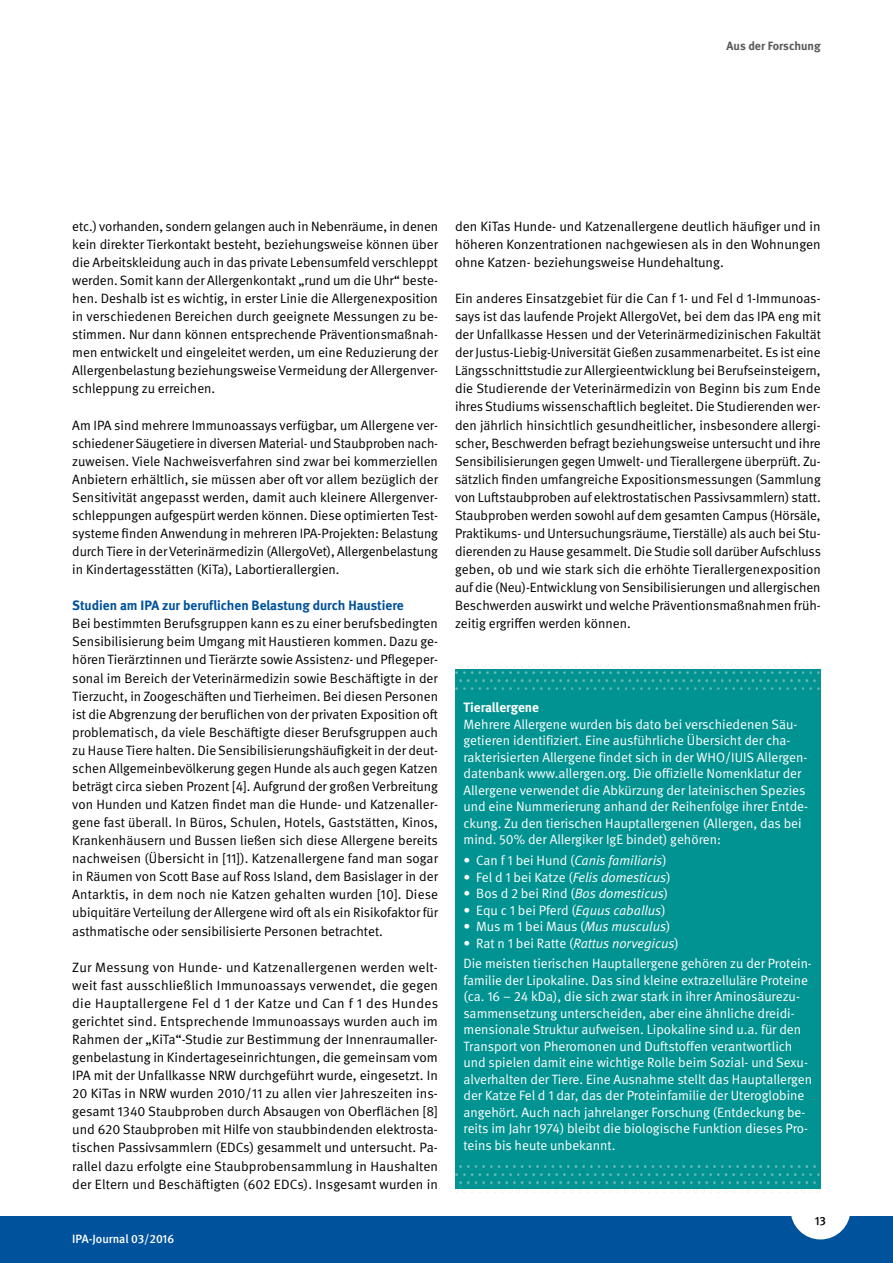
<style>
.page{position:relative;width:893px;height:1263px;background:#fff}
.page>*{position:absolute;margin:0;border:0;box-sizing:border-box;transform-origin:0 0}
.t1{font:13.5px/18px "DGUV Meta";color:#000;text-align:justify}
.t2{font:13.5px/16.5px "DGUV Meta";color:#fff}
.t3{font:700 13.5px "DGUV Meta";color:#00529c}
.t4{font:700 13.5px "DGUV Meta";color:#fff}
.t5{font:500 12px "DGUV Meta";color:#fff}
.t6{font:700 12px "DGUV Meta";color:#58595b}
.t7{font:500 12px "DGUV Meta";color:#000}
.s1{font-style:italic}
</style>
<div class="page">
<div style="left:0;top:1216px;width:893px;height:47px;background:#00529c"></div>
<div style="left:791px;top:1179px;width:59px;height:60px;background:#fff;border-radius:50%"></div>
<div style="left:455px;top:669px;width:366px;height:519px;background:#009391"></div>
<img style="left:455px;top:664px;width:365px;height:27px">
<img style="left:455px;top:1165px;width:366px;height:28px">
<p class="t6" style="left:727px;top:39px;width:96px">Aus der Forschung</p>
<p class="t1" style="left:72px;top:217px;width:367px">etc.) vorhanden, sondern gelangen auch in Nebenräume, in denen kein direkter Tierkontakt besteht, beziehungsweise können über die Arbeitskleidung auch in das private Lebensumfeld verschleppt werden. Somit kann der Allergenkontakt „rund um die Uhr“ beste&shy;hen. Deshalb ist es wichtig, in erster Linie die Allergenexposition in verschiedenen Bereichen durch geeignete Messungen zu be&shy;stimmen. Nur dann können entsprechende Präventionsmaßnah&shy;men entwickelt und eingeleitet werden, um eine Reduzierung der Allergenbelastung beziehungsweise Vermeidung der Allergenver&shy;schleppung zu erreichen.</p>
<p class="t1" style="left:72px;top:416px;width:367px">Am IPA sind mehrere Immunoassays verfügbar, um Allergene ver&shy;schiedener Säugetiere in diversen Material- und Staubproben nach&shy;zuweisen. Viele Nachweisverfahren sind zwar bei kommerziellen Anbietern erhältlich, sie müssen aber oft vor allem bezüglich der Sensitivität angepasst werden, damit auch kleinere Allergenver&shy;schleppungen aufgespürt werden können. Diese optimierten Test&shy;systeme finden Anwendung in mehreren IPA-Projekten: Belastung durch Tiere in der Veterinärmedizin (AllergoVet), Allergenbelastung in Kindertagesstätten (KiTa), Labortierallergien.</p>
<p class="t3" style="left:72px;top:597px;width:333px">Studien am IPA zur beruflichen Belastung durch Haustiere</p>
<p class="t1" style="left:72px;top:615px;width:367px">Bei bestimmten Berufsgruppen kann es zu einer berufsbedingten Sensibilisierung beim Umgang mit Haustieren kommen. Dazu ge&shy;hören Tierärztinnen und Tierärzte sowie Assistenz- und Pflegeper&shy;sonal im Bereich der Veterinärmedizin sowie Beschäftigte in der Tierzucht, in Zoogeschäften und Tierheimen. Bei diesen Personen ist die Abgrenzung der beruflichen von der privaten Exposition oft problematisch, da viele Beschäftigte dieser Berufsgruppen auch zu Hause Tiere halten. Die Sensibilisierungshäufigkeit in der deut&shy;schen Allgemeinbevölkerung gegen Hunde als auch gegen Katzen beträgt circa sieben Prozent [4]. Aufgrund der großen Verbreitung von Hunden und Katzen findet man die Hunde- und Katzenaller&shy;gene fast überall. In Büros, Schulen, Hotels, Gaststätten, Kinos, Krankenhäusern und Bussen ließen sich diese Allergene bereits nachweisen (Übersicht in [11]). Katzenallergene fand man sogar in Räumen von Scott Base auf Ross Island, dem Basislager in der Antarktis, in dem noch nie Katzen gehalten wurden [10]. Diese ubiquitäre Verteilung der Allergene wird oft als ein Risikofaktor für asthmatische oder sensibilisierte Personen betrachtet.</p>
<p class="t1" style="left:72px;top:958px;width:367px">Zur Messung von Hunde- und Katzenallergenen werden welt&shy;weit fast ausschließlich Immunoassays verwendet, die gegen die Hauptallergene Fel d 1 der Katze und Can f 1 des Hundes gerichtet sind. Entsprechende Immunoassays wurden auch im Rahmen der „KiTa“-Studie zur Bestimmung der Innenraumaller&shy;genbelastung in Kindertageseinrichtungen, die gemeinsam vom IPA mit der Unfallkasse NRW durchgeführt wurde, eingesetzt. In 20 KiTas in NRW wurden 2010/11 zu allen vier Jahreszeiten ins&shy;gesamt 1340 Staubproben durch Absaugen von Oberflächen [8] und 620 Staubproben mit Hilfe von staubbindenden elektrosta&shy;tischen Passivsammlern (EDCs) gesammelt und untersucht. Pa&shy;rallel dazu erfolgte eine Staubprobensammlung in Haushalten der Eltern und Beschäftigten (602 EDCs). Insgesamt wurden in</p>
<p class="t5" style="left:72px;top:1232px;width:103px">IPA-Journal 03/2016</p>
<p class="t1" style="left:455px;top:217px;width:367px">den KiTas Hunde- und Katzenallergene deutlich häufiger und in höheren Konzentrationen nachgewiesen als in den Wohnungen ohne Katzen- beziehungsweise Hundehaltung.</p>
<p class="t1" style="left:455px;top:290px;width:367px">Ein anderes Einsatzgebiet für die Can f 1- und Fel d 1-Immunoas&shy;says ist das laufende Projekt AllergoVet, bei dem das IPA eng mit der Unfallkasse Hessen und der Veterinärmedizinischen Fakultät der Justus-Liebig-Universität Gießen zusammenarbeitet. Es ist eine Längsschnittstudie zur Allergieentwicklung bei Berufseinsteigern, die Studierende der Veterinärmedizin von Beginn bis zum Ende ihres Studiums wissenschaftlich begleitet. Die Studierenden wer&shy;den jährlich hinsichtlich gesundheitlicher, insbesondere allergi&shy;scher, Beschwerden befragt beziehungsweise untersucht und ihre Sensibilisierungen gegen Umwelt- und Tierallergene überprüft. Zu&shy;sätzlich finden umfangreiche Expositionsmessungen (Sammlung von Luftstaubproben auf elektrostatischen Passivsammlern) statt.<br>Staubproben werden sowohl auf dem gesamten Campus (Hörsäle, Praktikums- und Untersuchungsräume, Tierställe) als auch bei Stu&shy;dierenden zu Hause gesammelt. Die Studie soll darüber Aufschluss geben, ob und wie stark sich die erhöhte Tierallergenexposition auf die (Neu)-Entwicklung von Sensibilisierungen und allergischen Beschwerden auswirkt und welche Präventionsmaßnahmen früh&shy;zeitig ergriffen werden können.</p>
<p class="t4" style="left:463px;top:700px;width:77px">Tierallergene</p>
<p class="t2" style="left:463px;top:716px;width:346px">Mehrere Allergene wurden bis dato bei verschiedenen Säu&shy;getieren identifiziert. Eine ausführliche Übersicht der cha&shy;rakterisierten Allergene findet sich in der WHO/IUIS Allergen&shy;datenbank www.allergen.org. Die offizielle Nomenklatur der Allergene verwendet die Abkürzung der lateinischen Spezies und eine Nummerierung anhand der Reihenfolge ihrer Entde&shy;ckung. Zu den tierischen Hauptallergenen (Allergen, das bei mind. 50% der Allergiker IgE bindet) gehören:</p>
<p class="t2" style="left:463px;top:852px;width:205px">• Can f 1 bei Hund (<span class="s1">Canis familiaris</span>)</p>
<p class="t2" style="left:463px;top:869px;width:209px">• Fel d 1 bei Katze (<span class="s1">Felis domesticus</span>)</p>
<p class="t2" style="left:463px;top:885px;width:206px">• Bos d 2 bei Rind (<span class="s1">Bos domesticus</span>)</p>
<p class="t2" style="left:463px;top:902px;width:204px">• Equ c 1 bei Pferd (<span class="s1">Equus caballus</span>)</p>
<p class="t2" style="left:463px;top:918px;width:208px">• Mus m 1 bei Maus (<span class="s1">Mus musculus</span>)</p>
<p class="t2" style="left:463px;top:933px;width:350px;line-height:20.9px">• Rat n 1 bei Ratte (<span class="s1">Rattus norvegicus</span>)<br>Die meisten tierischen Hauptallergene gehören zu der Protein-</p>
<p class="t2" style="left:463px;top:972px;width:350px">familie der Lipokaline. Das sind kleine extrazelluläre Proteine (ca. 16 – 24 kDa), die sich zwar stark in ihrer Aminosäurezu&shy;sammensetzung unterscheiden, aber eine ähnliche dreidi&shy;mensionale Struktur aufweisen. Lipokaline sind u.a. für den Transport von Pheromonen und Duftstoffen verantwortlich und spielen damit eine wichtige Rolle beim Sozial- und Sexu&shy;alverhalten der Tiere. Eine Ausnahme stellt das Hauptallergen der Katze Fel d 1 dar, das der Proteinfamilie der Uteroglobine angehört. Auch nach jahrelanger Forschung (Entdeckung be&shy;reits im Jahr 1974) bleibt die biologische Funktion dieses Pro&shy;teins bis heute unbekannt.</p>
<p class="t7" style="left:815px;top:1213px;width:13px">13</p>
</div>
